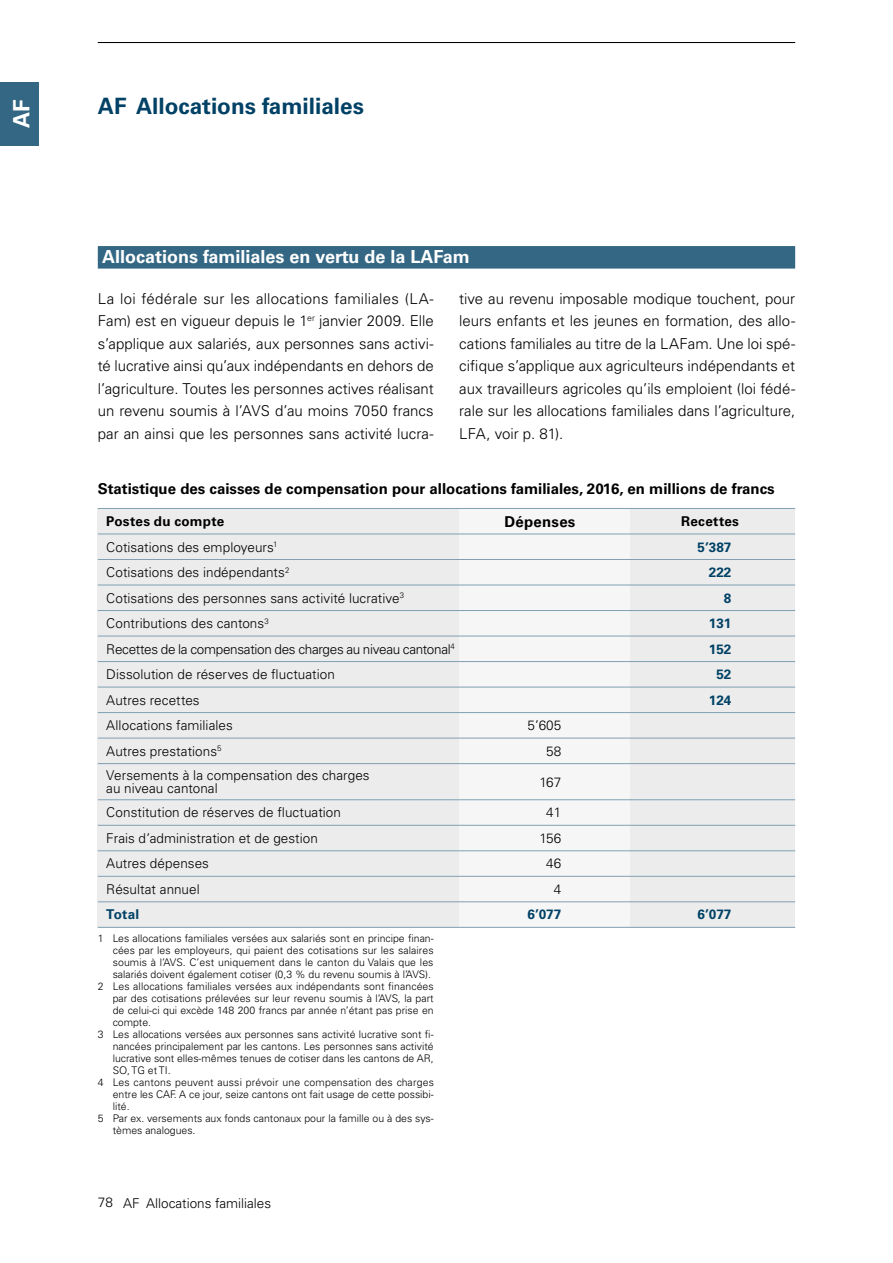
<style>
.page{position:relative;width:893px;height:1263px;background:#fff}
.page>*{position:absolute;margin:0;border:0;box-sizing:border-box;transform-origin:0 0}
._02_Titel_Kennzahlen{font:700 22.5px "Univers LT Std";color:#004165}
._20_Register_FR{font:700 22.5px "Univers LT Std";color:#fff}
._07_Titel_Balken_bla{font:700 18px "Univers LT Std";color:#fff}
._01__Lauftext_FR{font:300 15px/22.5px "Univers LT Std";color:#000;text-align:justify}
._04_Untertitel_eng_F{font:700 15px "Univers LT Std";color:#000}
._01__Lauftext_FR-2{font:700 15px "Univers LT Std";letter-spacing:.015em;color:#000}
._01__Lauftext_FR-3{font:300 13.5px "Univers LT Std";letter-spacing:.005em;color:#000}
._01__Lauftext_FR-4{font:300 13.5px "Univers LT Std";letter-spacing:-.025em;color:#000}
._01__Lauftext_DE{font:700 13.5px "Univers LT Std";color:#004165}
._10_Fusszeile_links{font:300 13.5px "Univers LT Std";color:#000}
._01__Lauftext_FR-5{font:700 13.5px "Univers LT Std";letter-spacing:.02em;color:#000}
._01__Lauftext_DE-2{font:300 13.5px "Univers LT Std";color:#000}
._01__Lauftext_FR-6{font:700 13.5px "Univers LT Std";letter-spacing:.015em;color:#004165}
._06_Fussnoten_FR{font:300 10.5px/12px "Univers LT Std";color:#000;text-align:justify}
</style>
<div class="page">
<hr style="left:98px;top:42px;width:697px;height:1px;background:#000">
<div style="left:0;top:82px;width:38px;height:64px;background:#336784"></div>
<div style="left:98px;top:508px;width:697px;height:420px;background:#ececec"></div>
<div style="left:459px;top:509px;width:170px;height:419px;background:#f6f6f6"></div>
<div style="left:98px;top:246px;width:697px;height:23px;background:#336784"></div>
<hr style="left:98px;top:508px;width:357px;height:1px;background:#80a0b2">
<hr style="left:455px;top:508px;width:170px;height:1px;background:#80a0b2">
<hr style="left:625px;top:508px;width:170px;height:1px;background:#80a0b2">
<hr style="left:98px;top:534px;width:357px;height:1px;background:#80a0b2">
<hr style="left:455px;top:534px;width:170px;height:1px;background:#80a0b2">
<hr style="left:625px;top:534px;width:170px;height:1px;background:#80a0b2">
<hr style="left:98px;top:559px;width:357px;height:1px;background:#80a0b2">
<hr style="left:455px;top:559px;width:170px;height:1px;background:#80a0b2">
<hr style="left:625px;top:559px;width:170px;height:1px;background:#80a0b2">
<hr style="left:98px;top:585px;width:357px;height:1px;background:#80a0b2">
<hr style="left:455px;top:585px;width:170px;height:1px;background:#80a0b2">
<hr style="left:625px;top:585px;width:170px;height:1px;background:#80a0b2">
<hr style="left:98px;top:610px;width:357px;height:1px;background:#80a0b2">
<hr style="left:455px;top:610px;width:170px;height:1px;background:#80a0b2">
<hr style="left:625px;top:610px;width:170px;height:1px;background:#80a0b2">
<hr style="left:98px;top:636px;width:357px;height:1px;background:#80a0b2">
<hr style="left:455px;top:636px;width:170px;height:1px;background:#80a0b2">
<hr style="left:625px;top:636px;width:170px;height:1px;background:#80a0b2">
<hr style="left:98px;top:661px;width:357px;height:1px;background:#80a0b2">
<hr style="left:455px;top:661px;width:170px;height:1px;background:#80a0b2">
<hr style="left:625px;top:661px;width:170px;height:1px;background:#80a0b2">
<hr style="left:98px;top:687px;width:357px;height:1px;background:#80a0b2">
<hr style="left:455px;top:687px;width:170px;height:1px;background:#80a0b2">
<hr style="left:625px;top:687px;width:170px;height:1px;background:#80a0b2">
<hr style="left:98px;top:712px;width:357px;height:1px;background:#80a0b2">
<hr style="left:455px;top:712px;width:170px;height:1px;background:#80a0b2">
<hr style="left:625px;top:712px;width:170px;height:1px;background:#80a0b2">
<hr style="left:98px;top:738px;width:357px;height:1px;background:#80a0b2">
<hr style="left:455px;top:738px;width:170px;height:1px;background:#80a0b2">
<hr style="left:625px;top:738px;width:170px;height:1px;background:#80a0b2">
<hr style="left:98px;top:763px;width:357px;height:1px;background:#80a0b2">
<hr style="left:455px;top:763px;width:170px;height:1px;background:#80a0b2">
<hr style="left:625px;top:763px;width:170px;height:1px;background:#80a0b2">
<hr style="left:98px;top:799px;width:357px;height:1px;background:#80a0b2">
<hr style="left:455px;top:799px;width:170px;height:1px;background:#80a0b2">
<hr style="left:625px;top:799px;width:170px;height:1px;background:#80a0b2">
<hr style="left:98px;top:825px;width:357px;height:1px;background:#80a0b2">
<hr style="left:455px;top:825px;width:170px;height:1px;background:#80a0b2">
<hr style="left:625px;top:825px;width:170px;height:1px;background:#80a0b2">
<hr style="left:98px;top:850px;width:357px;height:1px;background:#80a0b2">
<hr style="left:455px;top:850px;width:170px;height:1px;background:#80a0b2">
<hr style="left:625px;top:850px;width:170px;height:1px;background:#80a0b2">
<hr style="left:98px;top:876px;width:357px;height:1px;background:#80a0b2">
<hr style="left:455px;top:876px;width:170px;height:1px;background:#80a0b2">
<hr style="left:625px;top:876px;width:170px;height:1px;background:#80a0b2">
<hr style="left:98px;top:901px;width:357px;height:1px;background:#80a0b2">
<hr style="left:455px;top:901px;width:170px;height:1px;background:#80a0b2">
<hr style="left:625px;top:901px;width:170px;height:1px;background:#80a0b2">
<hr style="left:98px;top:927px;width:357px;height:1px;background:#80a0b2">
<hr style="left:455px;top:927px;width:170px;height:1px;background:#80a0b2">
<hr style="left:625px;top:927px;width:170px;height:1px;background:#80a0b2">
<p class="_20_Register_FR" style="left:8px;top:128px;width:30px;rotate:-90deg">AF</p>
<p class="_02_Titel_Kennzahlen" style="left:98px;top:93px;width:268px">AF Allocations familiales</p>
<p class="_07_Titel_Balken_bla" style="left:102px;top:246px;width:369px">Allocations familiales en vertu de la LAFam</p>
<p class="_01__Lauftext_FR" style="left:98px;top:287px;width:337px">La loi fédérale sur les allocations familiales (LA-Fam) est en vigueur depuis le 1<sup>er</sup> janvier 2009. Elle s’applique aux salariés, aux personnes sans activi&shy;té lucrative ainsi qu’aux indépendants en dehors de l’agriculture. Toutes les personnes actives réalisant un revenu soumis à l’AVS d’au moins 7050 francs par an ainsi que les personnes sans activité lucra-</p>
<p class="_01__Lauftext_FR" style="left:459px;top:287px;width:337px">tive au revenu imposable modique touchent, pour leurs enfants et les jeunes en formation, des allo&shy;cations familiales au titre de la LAFam. Une loi spé&shy;cifique s’applique aux agriculteurs indépendants et aux travailleurs agricoles qu’ils emploient (loi fédé&shy;rale sur les allocations familiales dans l’agriculture, LFA, voir p. 81).</p>
<p class="_04_Untertitel_eng_F" style="left:98px;top:480px;width:678px">Statistique des caisses de compensation pour allocations familiales, 2016, en millions de francs</p>
<p class="_01__Lauftext_FR-5" style="left:106px;top:513px;width:120px">Postes du compte</p>
<p class="_01__Lauftext_FR-2" style="left:505px;top:513px;width:72px">Dépenses</p>
<p class="_01__Lauftext_FR-5" style="left:681px;top:513px;width:59px">Recettes</p>
<p class="_01__Lauftext_FR-3" style="left:106px;top:539px;width:173px">Cotisations des employeurs<sup>1</sup></p>
<p class="_01__Lauftext_DE" style="left:698px;top:539px;width:35px">5’387</p>
<p class="_01__Lauftext_FR-3" style="left:106px;top:564px;width:185px">Cotisations des indépendants<sup>2</sup></p>
<p class="_01__Lauftext_DE" style="left:709px;top:564px;width:24px">222</p>
<p class="_01__Lauftext_FR-3" style="left:106px;top:590px;width:299px">Cotisations des personnes sans activité lucrative<sup>3</sup></p>
<p class="_01__Lauftext_DE" style="left:724px;top:590px;width:9px">8</p>
<p class="_01__Lauftext_FR-3" style="left:106px;top:615px;width:164px">Contributions des cantons<sup>3</sup></p>
<p class="_01__Lauftext_DE" style="left:709px;top:615px;width:24px">131</p>
<p class="_01__Lauftext_FR-4" style="left:106px;top:641px;width:350px">Recettes de la compensation des charges au niveau cantonal<sup>4</sup></p>
<p class="_01__Lauftext_DE" style="left:709px;top:641px;width:24px">152</p>
<p class="_01__Lauftext_FR-3" style="left:106px;top:666px;width:230px">Dissolution de réserves de fluctuation</p>
<p class="_01__Lauftext_DE" style="left:716px;top:666px;width:17px">52</p>
<p class="_01__Lauftext_FR-3" style="left:106px;top:692px;width:95px">Autres recettes</p>
<p class="_01__Lauftext_DE" style="left:709px;top:692px;width:24px">124</p>
<p class="_01__Lauftext_FR-3" style="left:106px;top:717px;width:128px">Allocations familiales</p>
<p class="_01__Lauftext_DE-2" style="left:527px;top:717px;width:35px">5’605</p>
<p class="_01__Lauftext_FR-3" style="left:106px;top:743px;width:117px">Autres prestations<sup>5</sup></p>
<p class="_01__Lauftext_DE-2" style="left:546px;top:743px;width:17px">58</p>
<p class="_01__Lauftext_FR-3" style="left:106px;top:767px;width:265px">Versements à la compensation des charges</p>
<p class="_01__Lauftext_FR-3" style="left:106px;top:780px;width:113px">au niveau cantonal</p>
<p class="_01__Lauftext_DE-2" style="left:539px;top:774px;width:23px">167</p>
<p class="_01__Lauftext_FR-3" style="left:106px;top:804px;width:236px">Constitution de réserves de fluctuation</p>
<p class="_01__Lauftext_DE-2" style="left:546px;top:804px;width:17px">41</p>
<p class="_01__Lauftext_FR-3" style="left:106px;top:830px;width:213px">Frais d’administration et de gestion</p>
<p class="_01__Lauftext_DE-2" style="left:539px;top:830px;width:23px">156</p>
<p class="_01__Lauftext_FR-3" style="left:106px;top:855px;width:104px">Autres dépenses</p>
<p class="_01__Lauftext_DE-2" style="left:546px;top:855px;width:17px">46</p>
<p class="_01__Lauftext_FR-3" style="left:106px;top:881px;width:95px">Résultat annuel</p>
<p class="_01__Lauftext_DE-2" style="left:554px;top:881px;width:9px">4</p>
<p class="_01__Lauftext_FR-6" style="left:106px;top:907px;width:34px">Total</p>
<p class="_01__Lauftext_DE" style="left:527px;top:907px;width:35px">6’077</p>
<p class="_01__Lauftext_DE" style="left:698px;top:907px;width:35px">6’077</p>
<p class="_06_Fussnoten_FR" style="left:113px;top:932px;width:323px;text-indent:-15px">1 Les allocations familiales versées aux salariés sont en principe finan&shy;cées par les employeurs, qui paient des cotisations sur les salaires soumis à l’AVS. C’est uniquement dans le canton du Valais que les salariés doivent également cotiser (0,3 % du revenu soumis à l’AVS).</p>
<p class="_06_Fussnoten_FR" style="left:113px;top:980px;width:323px;text-indent:-15px">2 Les allocations familiales versées aux indépendants sont financées par des cotisations prélevées sur leur revenu soumis à l’AVS, la part de celui-ci qui excède 148 200 francs par année n’étant pas prise en compte.</p>
<p class="_06_Fussnoten_FR" style="left:113px;top:1028px;width:323px;text-indent:-15px">3 Les allocations versées aux personnes sans activité lucrative sont fi&shy;nancées principalement par les cantons. Les personnes sans activité lucrative sont elles-mêmes tenues de cotiser dans les cantons de AR, SO, TG et TI.</p>
<p class="_06_Fussnoten_FR" style="left:113px;top:1076px;width:323px;text-indent:-15px">4 Les cantons peuvent aussi prévoir une compensation des charges entre les CAF. A ce jour, seize cantons ont fait usage de cette possibi&shy;lité.</p>
<p class="_06_Fussnoten_FR" style="left:113px;top:1112px;width:323px;text-indent:-15px">5 Par ex. versements aux fonds cantonaux pour la famille ou à des sys&shy;tèmes analogues.</p>
<p class="_01__Lauftext_FR-3" style="left:98px;top:1194px;width:17px">78</p>
<p class="_10_Fusszeile_links" style="left:123px;top:1194px;width:149px">AF Allocations familiales</p>
</div>
